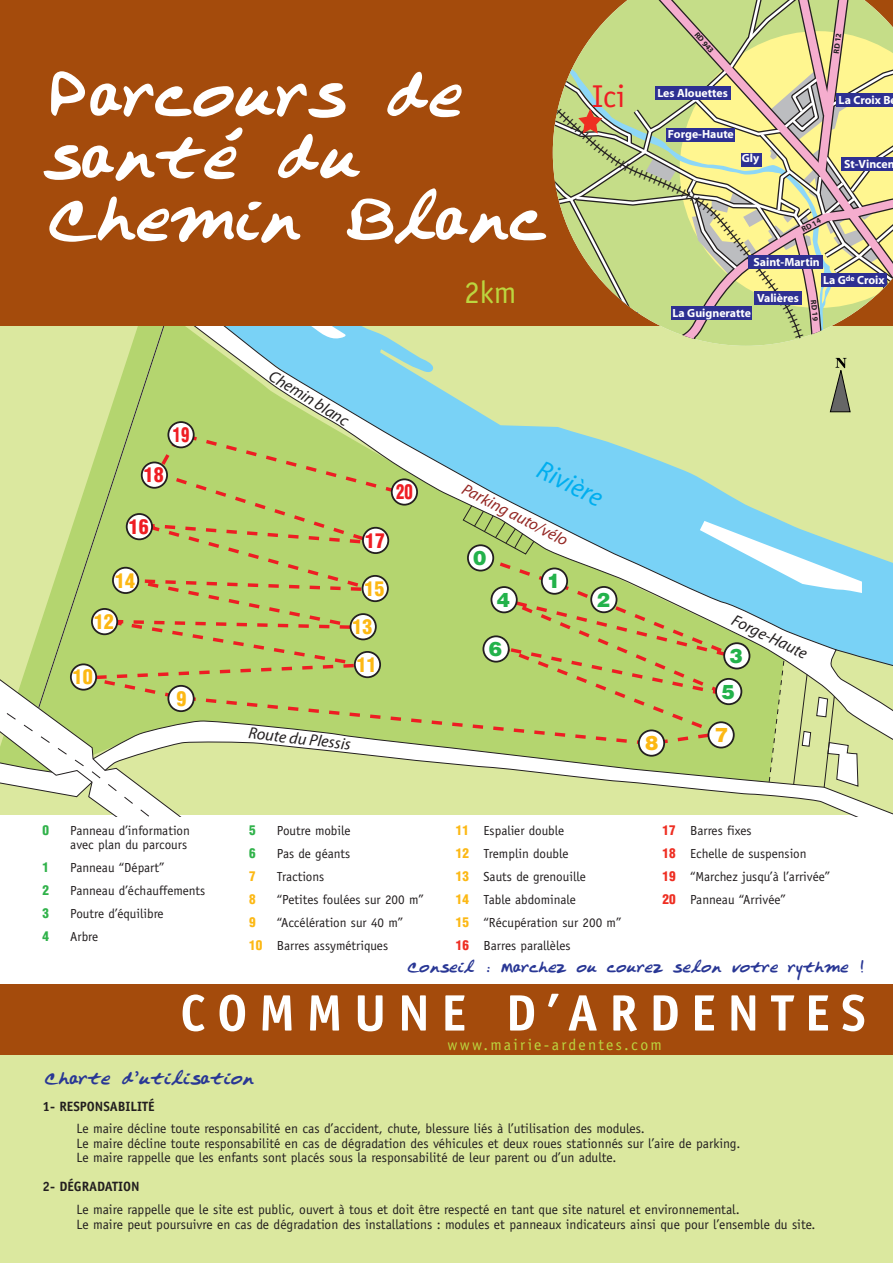
<style>
.page{position:relative;width:893px;height:1263px;background:#fff}
.page>*{position:absolute;margin:0;border:0;box-sizing:border-box;transform-origin:0 0}
.t1{font:64.05px/62.1px "Rustys Hand";color:#fff}
.t2{font:700 51.3px "Officina Sans";letter-spacing:.22em;color:#fff}
.t3{font:31.5px "Officina Sans";color:#bcd63f}
.t4{font:31.5px "Officina Sans";color:#ee1e24}
.t5{font:italic 26.85px "Myriad";color:#00aeef}
.t6{font:900 condensed 19.95px "Helvetica";color:#fcb814}
.t7{font:900 19.95px/35.7px "Helvetica";color:#23b24b;text-align:center}
.t8{font:900 condensed 19.95px "Helvetica";color:#ee1d23}
.t9{font:900 condensed 19.95px "Helvetica";color:#ee1d23;scale:.83 1}
.t10{font:900 19.95px "Helvetica";color:#fcb814}
.t11{font:18px "Rustys Hand";color:#293795}
.t12{font:italic 16.35px "Myriad";color:#231f20}
.t13{font:italic 16.35px "Myriad";color:#942723}
.t14{font:15.75px "Rustys Hand";color:#293795}
.t15{font:15.75px "Officina Sans";letter-spacing:.15em;color:#bcd63f}
.t16{font:13.5px/14.4px "Officina Sans";color:#231f20}
.t17{font:700 13.5px "Officina Sans";color:#231f20}
.t18{font:13.2px/23px "Officina Sans";color:#231f20}
.t19{font:900 condensed 13.2px "Helvetica";color:#30b24a}
.t20{font:900 condensed 13.2px "Helvetica";color:#fcb814}
.t21{font:700 11.85px "Myriad";color:#fff}
.t22{font:11.85px "Myriad Pro";color:#231f20}
.t23{font:700 7.95px "Myriad";color:#231f20}
.s1{font-family:"Helvetica";font-weight:900;font-stretch:condensed;color:#fcb814}
.s2{font-family:"Helvetica";font-weight:900;font-stretch:condensed;color:#ee2e22}
</style>
<div class="page">
<div style="left:0;top:1036px;width:893px;height:227px;background:#dbe89f"></div>
<div style="left:0;top:985px;width:893px;height:70px;background:#a44b0c"></div>
<div style="left:0;top:326px;width:37px;height:334px;background:#dbe89f"></div>
<svg style="left:168px;top:326px;width:725px;height:394px"></svg>
<svg style="left:266px;top:720px;width:627px;height:96px"></svg>
<svg style="left:462px;top:505px;width:73px;height:50px"></svg>
<svg style="left:210px;top:326px;width:139px;height:14px"></svg>
<svg style="left:700px;top:521px;width:162px;height:72px"></svg>
<svg style="left:0;top:660px;width:266px;height:156px"></svg>
<svg style="left:37px;top:326px;width:131px;height:383px"></svg>
<svg style="left:793px;top:649px;width:100px;height:139px"></svg>
<svg style="left:768px;top:660px;width:17px;height:123px"></svg>
<div style="left:0;top:0;width:893px;height:326px;background:#a44b0c"></div>
<svg style="left:830px;top:358px;width:20px;height:54px"></svg>
<svg style="left:553px;top:0;width:340px;height:346px"></svg>
<h1 class="t1" style="left:43px;top:62px;width:506px">P arcours de santé du<br>Chemin Blanc</h1>
<h3 class="t3" style="left:464px;top:280px;width:54px">2km</h3>
<h3 class="t4" style="left:592px;top:84px;width:35px">Ici</h3>
<p class="t22" style="left:572px;top:118px;width:39px;rotate:42deg">IIIIIII</p>
<h3 class="t9" style="left:173px;top:427px;width:21px">19</h3>
<p class="t12" style="left:274px;top:369px;width:93px;rotate:32deg">Chem in blanc</p>
<h3 class="t8" style="left:144px;top:467px;width:21px">18</h3>
<h3 class="t8" style="left:129px;top:519px;width:21px">16</h3>
<h3 class="t6" style="left:115px;top:573px;width:21px">14</h3>
<h3 class="t8" style="left:365px;top:533px;width:21px">17</h3>
<h3 class="t6" style="left:365px;top:581px;width:21px">15</h3>
<h3 class="t6" style="left:94px;top:614px;width:21px">12</h3>
<h3 class="t6" style="left:353px;top:619px;width:21px">13</h3>
<h3 class="t6" style="left:73px;top:669px;width:21px">10</h3>
<h3 class="t6" style="left:176px;top:691px;width:11px">9</h3>
<h3 class="t6" style="left:357px;top:657px;width:21px">11</h3>
<p class="t12" style="left:249px;top:727px;width:106px;rotate:6deg">Route du Plessis</p>
<h3 class="t9" style="left:396px;top:484px;width:21px">20</h3>
<h3 class="t5" style="left:544px;top:459px;width:73px;rotate:26deg">Rivière</h3>
<p class="t13" style="left:466px;top:483px;width:118px;rotate:27deg">Parking auto/vélo</p>
<h3 class="t7" style="left:473px;top:540px;width:15px">0</h3>
<h3 class="t7" style="left:547px;top:564px;width:15px">1</h3>
<h3 class="t7" style="left:497px;top:582px;width:15px">4</h3>
<h3 class="t7" style="left:596px;top:582px;width:15px">2</h3>
<h3 class="t7" style="left:489px;top:632px;width:15px">6</h3>
<p class="t23" style="left:698px;top:31px;width:26px;rotate:49deg">RD 943</p>
<p class="t23" style="left:833px;top:53px;width:22px;rotate:-83deg">RD 12</p>
<p class="t21" style="left:657px;top:89px;width:72px">Les Alouettes</p>
<p class="t21" style="left:668px;top:129px;width:67px">Forge-Haute</p>
<p class="t21" style="left:742px;top:154px;width:19px">Gly</p>
<p class="t21" style="left:839px;top:95px;width:53px">La Croix B</p>
<p class="t21" style="left:844px;top:160px;width:52px">St-Vincen</p>
<p class="t23" style="left:801px;top:227px;width:22px;rotate:-29deg">RD 14</p>
<p class="t22" style="left:730px;top:225px;width:23px;rotate:51deg">IIII</p>
<p class="t22" style="left:743px;top:241px;width:33px;rotate:52deg">IIIIII</p>
<p class="t22" style="left:762px;top:266px;width:23px;rotate:53deg">IIII</p>
<p class="t21" style="left:753px;top:257px;width:68px">Saint-Martin</p>
<p class="t21" style="left:823px;top:275px;width:63px">La G<sup>de</sup> Croix</p>
<p class="t21" style="left:757px;top:293px;width:43px">Valières</p>
<p class="t21" style="left:672px;top:308px;width:80px">La Guigneratte</p>
<p class="t23" style="left:816px;top:300px;width:22px;rotate:84deg">RD 19</p>
<h3 class="t10" style="left:645px;top:731px;width:15px">8</h3>
<p class="t12" style="left:736px;top:613px;width:84px;rotate:26deg">Forge-Haute</p>
<h3 class="t7" style="left:721px;top:638px;width:23px">3<br>5</h3>
<h3 class="t10" style="left:715px;top:723px;width:15px">7</h3>
<p class="t19" style="left:43px;top:825px;width:8px">0</p>
<p class="t18" style="left:70px;top:824px;width:121px;line-height:14.4px">Panneau d’information avec plan du parcours</p>
<p class="t19" style="left:43px;top:862px;width:8px">1</p>
<p class="t18" style="left:70px;top:857px;width:96px">Panneau “Départ”</p>
<p class="t19" style="left:43px;top:885px;width:8px">2</p>
<p class="t18" style="left:70px;top:880px;width:136px">Panneau d’échauffements</p>
<p class="t19" style="left:43px;top:908px;width:8px">3</p>
<p class="t18" style="left:70px;top:903px;width:95px">Poutre d’équilibre</p>
<p class="t19" style="left:43px;top:931px;width:8px">4</p>
<p class="t18" style="left:70px;top:926px;width:30px">Arbre</p>
<p class="t19" style="left:249px;top:825px;width:8px">5</p>
<p class="t18" style="left:277px;top:820px;width:75px">Poutre mobile</p>
<p class="t19" style="left:249px;top:848px;width:8px">6</p>
<p class="t18" style="left:277px;top:843px;width:75px">Pas de géants</p>
<p class="t20" style="left:249px;top:871px;width:8px">7</p>
<p class="t18" style="left:277px;top:866px;width:49px">Tractions</p>
<p class="t20" style="left:249px;top:894px;width:8px">8</p>
<p class="t18" style="left:277px;top:889px;width:148px">“Petites foulées sur 200 m”</p>
<p class="t20" style="left:249px;top:917px;width:8px">9</p>
<p class="t18" style="left:249px;top:912px;width:156px;text-indent:28px">“Accélération sur 40 m”<br><span class="s1">10</span> Barres assymétriques</p>
<p class="t18" style="left:456px;top:820px;width:167px"><span class="s1">11</span> Espalier double<br><span class="s1">12</span> Tremplin double<br><span class="s1">13</span> Sauts de grenouille<br><span class="s1">14</span> Table abdominale<br><span class="s1">15</span> “Récupération sur 200 m”<br><span class="s2">16</span> Barres parallèles</p>
<p class="t18" style="left:662px;top:820px;width:169px"><span class="s2">17</span> Barres fixes<br><span class="s2">18</span> Echelle de suspension<br><span class="s2">19</span> “Marchez jusqu’à l’arrivée”<br><span class="s2">20</span> Panneau “Arrivée”</p>
<p class="t14" style="left:406px;top:957px;width:459px">Conseil : Marchez ou courez selon votre rythme !</p>
<h2 class="t2" style="left:180px;top:994px;width:687px">COMMUNE D’ARDENTES</h2>
<h3 class="t11" style="left:43px;top:1067px;width:212px">Charte d’utilisation</h3>
<p class="t15" style="left:448px;top:1039px;width:216px">www.mairie-ardentes.com</p>
<p class="t17" style="left:43px;top:1101px;width:114px">1- RESPONSABILITÉ</p>
<p class="t16" style="left:77px;top:1123px;width:665px">Le maire décline toute responsabilité en cas d’accident, chute, blessure liés à l’utilisation des modules.<br>Le maire décline toute responsabilité en cas de dégradation des véhicules et deux roues stationnés sur l’aire de parking.<br>Le maire rappelle que les enfants sont placés sous la responsabilité de leur parent ou d’un adulte.</p>
<p class="t17" style="left:43px;top:1182px;width:99px">2- DÉGRADATION</p>
<p class="t16" style="left:77px;top:1203px;width:740px">Le maire rappelle que le site est public, ouvert à tous et doit être respecté en tant que site naturel et environnemental.<br>Le maire peut poursuivre en cas de dégradation des installations : modules et panneaux indicateurs ainsi que pour l’ensemble du site.</p>
</div>
